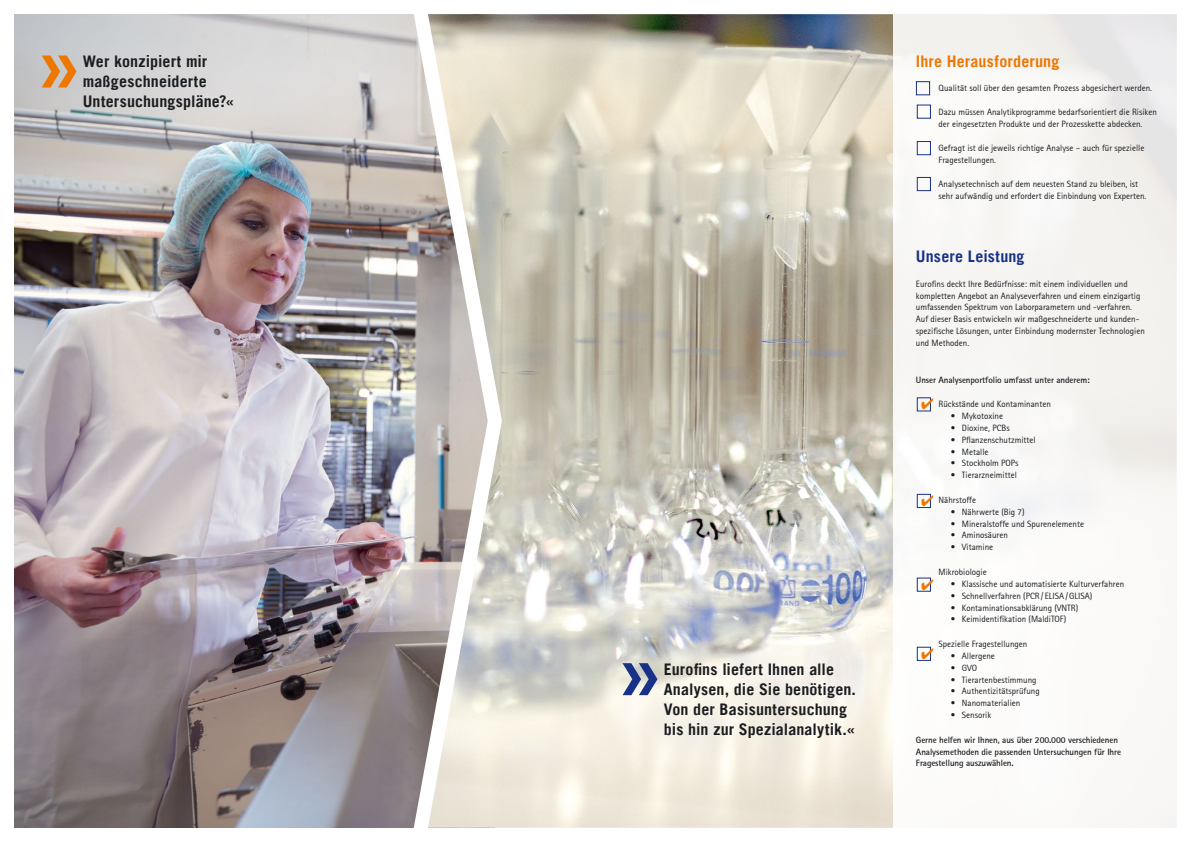
<style>
.page{position:relative;width:1191px;height:842px;background:#fff}
.page>*{position:absolute;margin:0;border:0;box-sizing:border-box;transform-origin:0 0}
.t1{font:700 100px "Trade Gothic LT";color:#e70;scale:.8 1}
.t2{font:700 100px "Trade Gothic LT";color:#173286;scale:.8 1}
.t3{font:700 16px/20px "Trade Gothic LT";letter-spacing:.005em;color:#1b1c20}
.t4{font:700 16px "Trade Gothic LT";letter-spacing:.01em;color:#e70}
.t5{font:700 16px "Trade Gothic LT";letter-spacing:.01em;color:#173286}
.t6{font:9px/12px "Agfa Rotis Sans Serif";color:#1b1c20}
.t7{font:700 9px/12px "Agfa Rotis Sans Serif";letter-spacing:-.01em;color:#1b1c20}
</style>
<div class="page">
<img style="left:14px;top:14px;width:397px;height:814px">
<img style="left:502px;top:14px;width:391px;height:814px">
<svg style="left:893px;top:14px;width:284px;height:814px;fill:#f9f8f6"></svg>
<svg style="left:411px;top:14px;width:91px;height:814px"></svg>
<div style="left:916px;top:397px;width:15px;height:14px;border:1px solid #173286"></div>
<div style="left:916px;top:577px;width:15px;height:15px;border:1px solid #173286"></div>
<div style="left:916px;top:105px;width:15px;height:14px;border:1px solid #173286"></div>
<div style="left:916px;top:141px;width:15px;height:14px;border:1px solid #173286"></div>
<div style="left:916px;top:177px;width:15px;height:14px;border:1px solid #173286"></div>
<div style="left:916px;top:647px;width:15px;height:14px;border:1px solid #173286"></div>
<div style="left:916px;top:81px;width:14px;height:14px;border:1px solid #173286"></div>
<div style="left:916px;top:494px;width:15px;height:14px;border:1px solid #173286"></div>
<svg style="left:921px;top:399px;width:12px;height:10px"></svg>
<svg style="left:921px;top:579px;width:12px;height:11px"></svg>
<svg style="left:921px;top:648px;width:12px;height:11px"></svg>
<svg style="left:921px;top:495px;width:12px;height:11px"></svg>
<h2 class="t3" style="left:83px;top:51px;width:126px">Wer konzipiert mir maßgeschneiderte</h2>
<h1 class="t1" style="left:37px;top:2px;width:57px">»</h1>
<h2 class="t3" style="left:83px;top:91px;width:153px">Untersuchungspläne?«</h2>
<h2 class="t3" style="left:663px;top:659px;width:194px">Eurofins liefert Ihnen alle<br>Analysen, die Sie benötigen.<br>Von der Basisuntersuchung bis hin zur Spezialanalytik.«</h2>
<h1 class="t2" style="left:618px;top:609px;width:57px">»</h1>
<h2 class="t4" style="left:916px;top:51px;width:145px">Ihre Herausforderung</h2>
<p class="t6" style="left:938px;top:82px;width:215px">Qualität soll über den gesamten Prozess abgesichert werden.</p>
<p class="t6" style="left:938px;top:106px;width:220px">Dazu müssen Analytikprogramme bedarfsorientiert die Risiken der eingesetzten Produkte und der Prozesskette abdecken.</p>
<p class="t6" style="left:938px;top:142px;width:207px">Gefragt ist die jeweils richtige Analyse – auch für spezielle<br>Fragestellungen.</p>
<p class="t6" style="left:938px;top:178px;width:209px">Analysetechnisch auf dem neuesten Stand zu bleiben, ist sehr aufwändig und erfordert die Einbindung von Experten.</p>
<h2 class="t5" style="left:916px;top:247px;width:110px">Unsere Leistung</h2>
<p class="t6" style="left:916px;top:277px;width:230px">Eurofins deckt Ihre Bedürfnisse: mit einem individuellen und kompletten Angebot an Analyseverfahren und einem einzigartig umfassenden Spektrum von Laborparametern und -verfahren.<br>Auf dieser Basis entwickeln wir maßgeschneiderte und kunden&shy;spezifische Lösungen, unter Einbindung modernster Technologien und Methoden.</p>
<p class="t7" style="left:916px;top:373px;width:175px">Unser Analysenportfolio umfasst unter anderem:</p>
<p class="t6" style="left:938px;top:397px;width:114px">Rückstände und Kontaminanten</p>
<p class="t6" style="left:951px;top:409px;width:54px">• Mykotoxine</p>
<p class="t6" style="left:951px;top:421px;width:60px">• Dioxine, PCBs</p>
<p class="t6" style="left:951px;top:433px;width:86px">• Pflanzenschutzmittel</p>
<p class="t6" style="left:951px;top:445px;width:39px">• Metalle</p>
<p class="t6" style="left:951px;top:457px;width:69px">• Stockholm POPs</p>
<p class="t6" style="left:951px;top:469px;width:67px">• Tierarzneimittel</p>
<p class="t6" style="left:938px;top:493px;width:39px">Nährstoffe</p>
<p class="t6" style="left:951px;top:505px;width:75px">• Nährwerte (Big 7)</p>
<p class="t6" style="left:951px;top:517px;width:135px">• Mineralstoffe und Spurenelemente</p>
<p class="t6" style="left:951px;top:529px;width:58px">• Aminosäuren</p>
<p class="t6" style="left:951px;top:541px;width:44px">• Vitamine</p>
<p class="t6" style="left:938px;top:565px;width:50px">Mikrobiologie</p>
<p class="t6" style="left:951px;top:577px;width:175px">• Klassische und automatisierte Kulturverfahren</p>
<p class="t6" style="left:951px;top:589px;width:143px">• Schnellverfahren (PCR/ ELISA/GLISA)</p>
<p class="t6" style="left:951px;top:601px;width:129px">• Kontaminationsabklärung (VNTR)</p>
<p class="t6" style="left:951px;top:613px;width:117px">• Keimidentifikation (MaldiTOF)</p>
<p class="t6" style="left:938px;top:637px;width:90px">Spezielle Fragestellungen</p>
<p class="t6" style="left:951px;top:649px;width:45px">• Allergene</p>
<p class="t6" style="left:951px;top:661px;width:28px">• GVO</p>
<p class="t6" style="left:951px;top:673px;width:87px">• Tierartenbestimmung</p>
<p class="t6" style="left:951px;top:685px;width:90px">• Authentizitätsprüfung</p>
<p class="t6" style="left:951px;top:697px;width:71px">• Nanomaterialien</p>
<p class="t6" style="left:951px;top:709px;width:42px">• Sensorik</p>
<p class="t7" style="left:916px;top:733px;width:207px">Gerne helfen wir Ihnen, aus über 200.000 verschiedenen<br>Analysemethoden die passenden Untersuchungen für Ihre<br>Fragestellung auszuwählen.</p>
</div>
